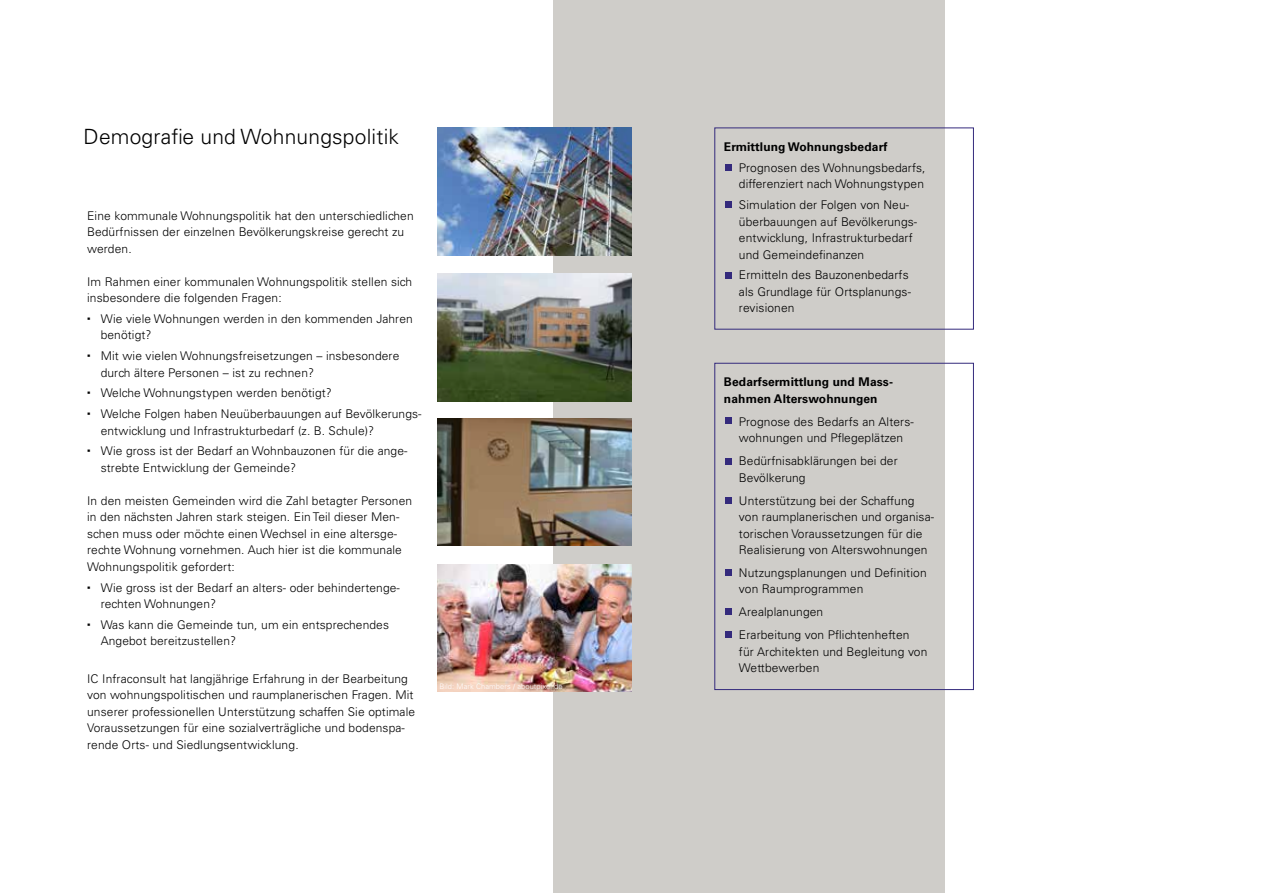
<style>
.page{position:relative;width:1263px;height:893px;background:#fff}
.page>*{position:absolute;margin:0;border:0;box-sizing:border-box;transform-origin:0 0}
.t1{font:300 21px "Univers LT Std";letter-spacing:.01em;color:#000}
.t2{font:300 12px/16.5px "Univers LT Std";letter-spacing:.01em;color:#000}
.t3{font:700 12px/16.5px "Univers LT Std";letter-spacing:.01em;color:#000}
.t4{font:300 7.5px "Univers LT Std";letter-spacing:.01em;color:#fff}
</style>
<div class="page">
<div style="left:553px;top:0;width:391px;height:893px;background:#cfcdc9"></div>
<div style="left:714px;top:128px;width:260px;height:202px;border:1px solid #342a7c"></div>
<div style="left:714px;top:363px;width:260px;height:327px;border:1px solid #342a7c"></div>
<img style="left:437px;top:418px;width:194px;height:128px">
<img style="left:437px;top:128px;width:194px;height:127px">
<img style="left:437px;top:274px;width:194px;height:127px">
<div style="left:725px;top:417px;width:7px;height:7px;background:#342a7c"></div>
<div style="left:725px;top:164px;width:7px;height:7px;background:#342a7c"></div>
<div style="left:725px;top:458px;width:7px;height:6px;background:#342a7c"></div>
<div style="left:725px;top:201px;width:7px;height:7px;background:#342a7c"></div>
<div style="left:725px;top:272px;width:7px;height:7px;background:#342a7c"></div>
<div style="left:725px;top:497px;width:7px;height:7px;background:#342a7c"></div>
<div style="left:725px;top:569px;width:7px;height:7px;background:#342a7c"></div>
<div style="left:725px;top:608px;width:7px;height:7px;background:#342a7c"></div>
<div style="left:725px;top:631px;width:7px;height:7px;background:#342a7c"></div>
<img style="left:437px;top:564px;width:194px;height:128px">
<h1 class="t1" style="left:84px;top:124px;width:317px">Demografie und Wohnungspolitik</h1>
<p class="t2" style="left:87px;top:207px;width:328px">Eine kommunale Wohnungspolitik hat den unterschiedlichen<br>Bedürfnissen der einzelnen Bevölkerungskreise gerecht zu werden.</p>
<p class="t2" style="left:87px;top:273px;width:326px">Im Rahmen einer kommunalen Wohnungspolitik stellen sich insbesondere die folgenden Fragen:</p>
<p class="t2" style="left:101px;top:310px;width:314px">Wie viele Wohnungen werden in den kommenden Jahren benötigt?</p>
<p class="t2" style="left:101px;top:348px;width:300px">Mit wie vielen Wohnungsfreisetzungen – insbesondere durch ältere Personen – ist zu rechnen?</p>
<p class="t2" style="left:101px;top:383px;width:322px;line-height:20.7px">Welche Wohnungstypen werden benötigt?<br>Welche Folgen haben Neuüberbauungen auf Bevölkerungs-</p>
<p class="t2" style="left:101px;top:420px;width:308px;line-height:20.7px">entwicklung und Infrastrukturbedarf (z. B. Schule)?<br>Wie gross ist der Bedarf an Wohnbauzonen für die ange-</p>
<p class="t2" style="left:101px;top:459px;width:197px">strebte Entwicklung der Gemeinde?</p>
<p class="t2" style="left:87px;top:492px;width:326px">In den meisten Gemeinden wird die Zahl betagter Personen in den nächsten Jahren stark steigen. Ein Teil dieser Men&shy;schen muss oder möchte einen Wechsel in eine altersge&shy;rechte Wohnung vornehmen. Auch hier ist die kommunale Wohnungspolitik gefordert:</p>
<p class="t2" style="left:101px;top:579px;width:301px">Wie gross ist der Bedarf an alters- oder behindertenge&shy;rechten Wohnungen?</p>
<p class="t2" style="left:101px;top:616px;width:290px">Was kann die Gemeinde tun, um ein entsprechendes<br>Angebot bereitzustellen?</p>
<p class="t2" style="left:87px;top:670px;width:329px">IC Infraconsult hat langjährige Erfahrung in der Bearbeitung von wohnungspolitischen und raumplanerischen Fragen. Mit unserer professionellen Unterstützung schaffen Sie optimale Voraussetzungen für eine sozialverträgliche und bodenspa&shy;rende Orts- und Siedlungsentwicklung.</p>
<p class="t4" style="left:439px;top:682px;width:125px">Bild: Mark Chambers / aboutpixel.de</p>
<p class="t3" style="left:724px;top:139px;width:165px">Ermittlung Wohnungsbedarf</p>
<p class="t2" style="left:739px;top:159px;width:188px">Prognosen des Wohnungsbedarfs, differenziert nach Wohnungstypen</p>
<p class="t2" style="left:739px;top:197px;width:180px">Simulation der Folgen von Neu&shy;überbauungen auf Bevölkerungs&shy;entwicklung, Infrastrukturbedarf und Gemeindefinanzen</p>
<p class="t2" style="left:739px;top:267px;width:174px">Ermitteln des Bauzonenbedarfs als Grundlage für Ortsplanungs&shy;revisionen</p>
<p class="t3" style="left:724px;top:374px;width:171px">Bedarfsermittlung und Mass&shy;nahmen Alterswohnungen</p>
<p class="t2" style="left:739px;top:413px;width:176px">Prognose des Bedarfs an Alters&shy;wohnungen und Pflegeplätzen</p>
<p class="t2" style="left:739px;top:453px;width:160px">Bedürfnisabklärungen bei der<br>Bevölkerung</p>
<p class="t2" style="left:739px;top:492px;width:197px">Unterstützung bei der Schaffung von raumplanerischen und organisa&shy;torischen Voraussetzungen für die Realisierung von Alterswohnungen</p>
<p class="t2" style="left:739px;top:564px;width:189px">Nutzungsplanungen und Definition von Raumprogrammen</p>
<p class="t2" style="left:739px;top:601px;width:172px;line-height:22.8px">Arealplanungen<br>Erarbeitung von Pflichtenheften</p>
<p class="t2" style="left:739px;top:643px;width:190px">für Architekten und Begleitung von<br>Wettbewerben</p>
</div>
